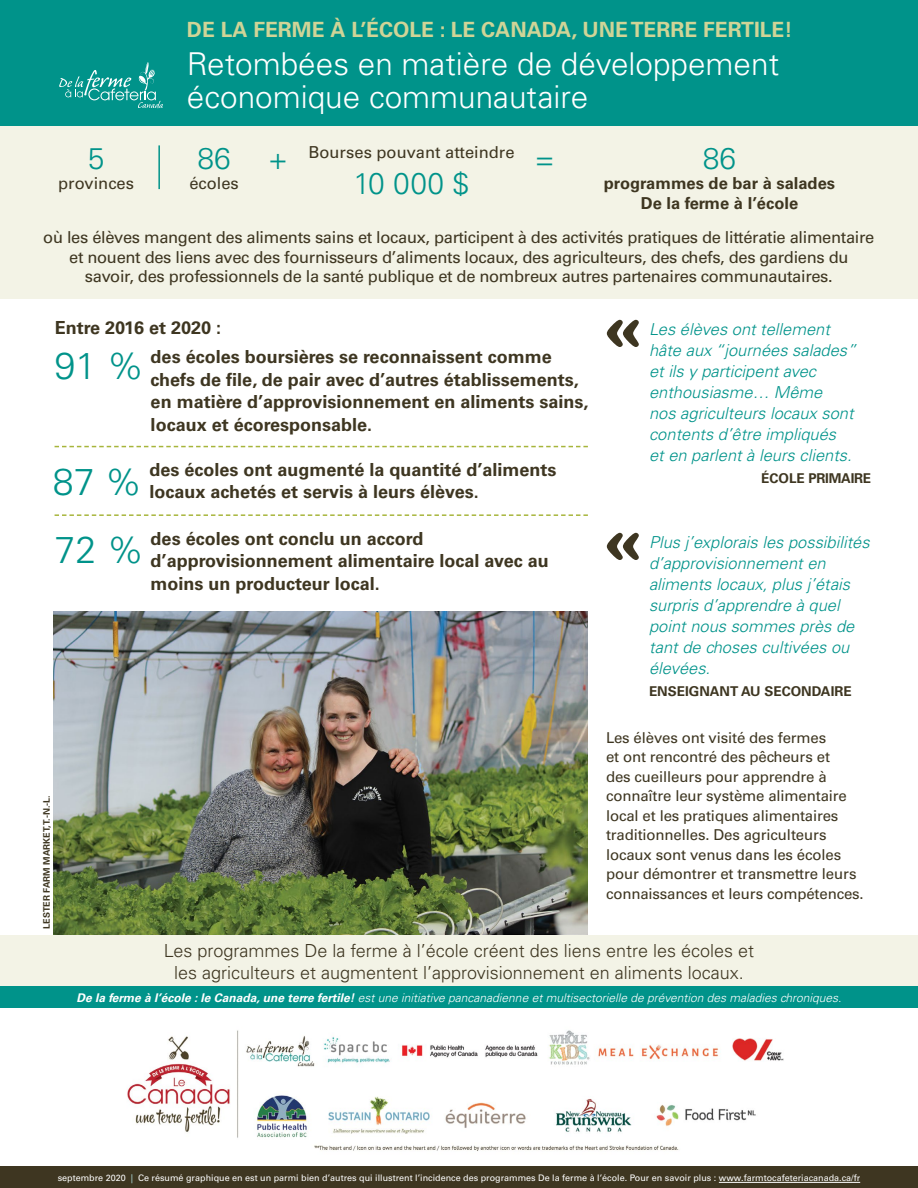
<style>
.page{position:relative;width:918px;height:1188px;background:#fff}
.page>*{position:absolute;margin:0;border:0;box-sizing:border-box;transform-origin:0 0}
.t1{font:60px "Cooper Black Std";color:#3e3621}
.t2{font:300 37.5px "Univers";color:#00938a}
.t3{font:300 31.5px/33px "Univers";color:#fff}
.t4{font:300 30px "Univers";color:#00938a}
.t5{font:700 21px "Univers";color:#d0d497}
.t6{font:700 18px/22.5px "Univers";color:#3e3621}
.t7{font:300 18px/21.6px "Univers";color:#3e3621;text-align:center}
.t8{font:italic 300 16.5px/21px "Univers";color:#00938a}
.t9{font:16.5px/19.8px "Univers";letter-spacing:-.02em;color:#3e3621;text-align:center}
.t10{font:700 16.5px/19.8px "Univers";color:#3e3621;text-align:center}
.t11{font:16.5px "Univers";color:#3e3621}
.t12{font:15px/19.5px "Univers";letter-spacing:-.01em;color:#3e3621}
.t13{font:700 13.5px "Univers";color:#3e3621}
.t14{font:700 13.5px "Univers";letter-spacing:-.02em;color:#3e3621}
.t15{font:italic 300 12px "Univers";color:#fff}
.t16{font:9px "Univers";color:#fff}
.t17{font:700 9px "Univers";color:#3e3621}
.s1{font-weight:700}
.s2{color:#a9d3d2}
</style>
<div class="page">
<img style="left:54px;top:612px;width:533px;height:323px">
<div style="left:0;top:935px;width:918px;height:52px;background:#f3f3e6"></div>
<svg style="left:55px;top:514px;width:533px;height:2px"></svg>
<svg style="left:55px;top:446px;width:533px;height:1px"></svg>
<div style="left:0;top:125px;width:918px;height:174px;background:#f3f3e6"></div>
<hr style="left:158px;top:145px;width:2px;height:44px;background:#00938a">
<div style="left:0;top:0;width:918px;height:125px;background:#00938a"></div>
<svg style="left:59px;top:62px;width:104px;height:46px"></svg>
<div style="left:0;top:987px;width:918px;height:21px;background:#00938a"></div>
<div style="left:0;top:1167px;width:918px;height:21px;background:#3e3621"></div>
<img style="left:127px;top:1030px;width:657px;height:121px">
<hr style="left:719px;top:1182px;width:141px;height:1px;background:#fff">
<h3 class="t4" style="left:88px;top:140px;width:18px">5</h3>
<p class="t11" style="left:58px;top:173px;width:77px">provinces</p>
<p class="t5" style="left:187px;top:18px;width:607px">De la ferme à l’école : le Canada, une terre fertile!</p>
<h3 class="t3" style="left:187px;top:47px;width:594px">Retombées en matière de développement économique communautaire</h3>
<h3 class="t4" style="left:197px;top:140px;width:35px">86</h3>
<p class="t9" style="left:189px;top:173px;width:51px">écoles</p>
<p class="t11" style="left:308px;top:142px;width:208px">Bourses pouvant atteindre</p>
<h3 class="t4" style="left:354px;top:165px;width:117px">10 000 $</h3>
<h3 class="t4" style="left:268px;top:140px;width:21px">+</h3>
<h3 class="t4" style="left:535px;top:140px;width:21px">=</h3>
<h3 class="t4" style="left:703px;top:140px;width:35px">86</h3>
<p class="t10" style="left:604px;top:173px;width:233px">programmes de bar à salades<br>De la ferme à l’école</p>
<p class="t9" style="left:43px;top:227px;width:833px">où les élèves mangent des aliments sains et locaux, participent à des activités pratiques de littératie alimentaire et nouent des liens avec des fournisseurs d’aliments locaux, des agriculteurs, des chefs, des gardiens du savoir, des professionnels de la santé publique et de nombreux autres partenaires communautaires.</p>
<p class="t6" style="left:55px;top:316px;width:168px">Entre 2016 et 2020 :</p>
<h2 class="t2" style="left:55px;top:343px;width:91px">91 %</h2>
<p class="t6" style="left:151px;top:346px;width:439px">des écoles boursières se reconnaissent comme chefs de file, de pair avec d’autres établissements, en matière d’approvisionnement en aliments sains, locaux et écoresponsable.</p>
<p class="t6" style="left:53px;top:459px;width:505px;text-indent:97px">des écoles ont augmenté la quantité d’aliments<br><sup>87</sup> <sup>%</sup> locaux achetés et servis à leurs élèves.</p>
<p class="t6" style="left:151px;top:527px;width:400px">des écoles ont conclu un accord d’approvisionnement alimentaire local avec au moins un producteur local.</p>
<h2 class="t2" style="left:55px;top:527px;width:91px">72 %</h2>
<p class="t17" style="left:41px;top:929px;width:135px;rotate:-90deg">lester farm market, T.-N.-L.</p>
<h1 class="t1" style="left:606px;top:291px;width:35px">«</h1>
<p class="t8" style="left:649px;top:318px;width:209px">Les élèves ont tellement hâte aux “journées salades” et ils y participent avec enthousiasme… Même<br>nos agriculteurs locaux sont contents d’être impliqués<br>et en parlent à leurs clients.</p>
<p class="t14" style="left:761px;top:470px;width:111px">École primaire</p>
<h1 class="t1" style="left:606px;top:504px;width:35px">«</h1>
<p class="t8" style="left:649px;top:531px;width:222px">Plus j’explorais les possibilités d’approvisionnement en aliments locaux, plus j’étais surpris d’apprendre à quel point nous sommes près de tant de choses cultivées ou élevées.</p>
<p class="t13" style="left:649px;top:683px;width:204px">Enseignant au secondaire</p>
<p class="t12" style="left:606px;top:728px;width:259px">Les élèves ont visité des fermes<br>et ont rencontré des pêcheurs et<br>des cueilleurs pour apprendre à connaître leur système alimentaire local et les pratiques alimentaires traditionnelles. Des agriculteurs locaux sont venus dans les écoles pour démontrer et transmettre leurs connaissances et leurs compétences.</p>
<p class="t7" style="left:164px;top:940px;width:592px">Les programmes De la ferme à l’école créent des liens entre les écoles et les agriculteurs et augmentent l’approvisionnement en aliments locaux.</p>
<p class="t15" style="left:76px;top:991px;width:767px"><span class="s1">De la ferme à l’école : le Canada, une terre fertile!</span> est une initiative pancanadienne et multisectorielle de prévention des maladies chroniques.</p>
<p class="t16" style="left:58px;top:1173px;width:804px">septembre 2020 <span class="s2">|</span> Ce résumé graphique en est un parmi bien d’autres qui illustrent l’incidence des programmes De la ferme à l’école. Pour en savoir plus : www.farmtocafeteriacanada.ca/fr</p>
</div>
